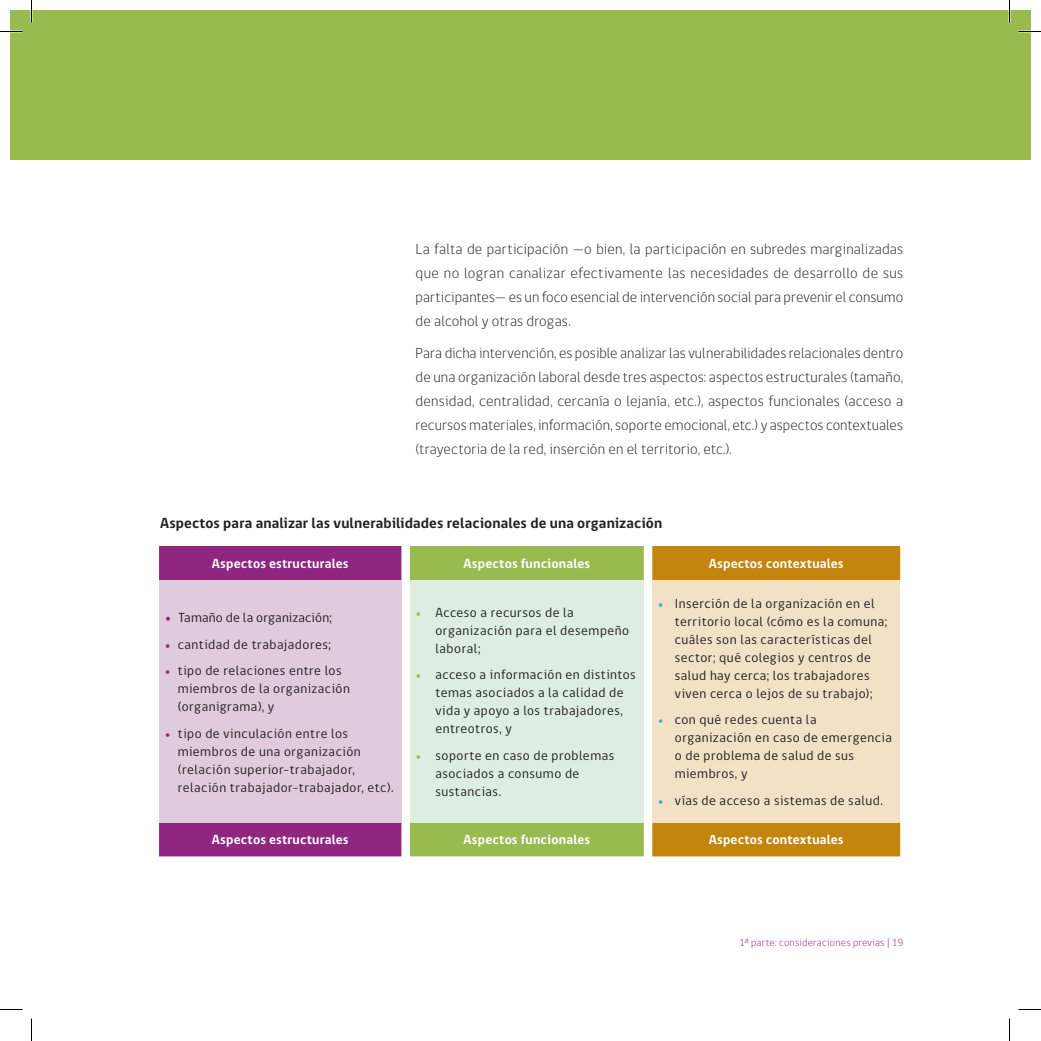
<style>
.page{position:relative;width:1041px;height:1041px;background:#fff}
.page>*{position:absolute;margin:0;border:0;box-sizing:border-box;transform-origin:0 0}
.t1{font:300 15px/24px "gob CL";letter-spacing:.005em;color:#231f20;text-align:justify}
.t2{font:700 15px "gob CL";letter-spacing:.01em;color:#231f20}
.t3{font:13.5px/18px "gob CL";letter-spacing:.04em;color:#231f20}
.t4{font:700 13.5px "gob CL";letter-spacing:.015em;color:#fff}
.t5{font:13.5px "gob CL";letter-spacing:.015em;color:#231f20}
.t6{font:300 10.5px "gob CL";letter-spacing:.025em;color:#8f267f}
.s1{font-family:"Minion Pro";font-size:15px;color:#8f267f}
.s2{font-family:"Minion Pro";color:#8f267f}
.s3{font-family:"Minion Pro";color:#99ba4f}
.s4{font-family:"Minion Pro";color:#34b7c2}
</style>
<div class="page">
<div style="left:10px;top:10px;width:1021px;height:149px;background:#99ba4f"></div>
<div style="left:159px;top:546px;width:242px;height:310px;background:#8f267f"></div>
<div style="left:410px;top:546px;width:234px;height:310px;background:#99ba4f"></div>
<div style="left:652px;top:546px;width:248px;height:310px;background:#c3850e"></div>
<div style="left:159px;top:580px;width:242px;height:242px;background:#dfcbdd"></div>
<div style="left:410px;top:580px;width:234px;height:242px;background:#ddeee0"></div>
<div style="left:652px;top:580px;width:248px;height:242px;background:#f2e1c5"></div>
<svg style="left:0;top:31px;width:22px;height:1px"></svg>
<svg style="left:1018px;top:31px;width:23px;height:1px"></svg>
<svg style="left:0;top:1009px;width:22px;height:1px"></svg>
<svg style="left:1018px;top:1009px;width:23px;height:1px"></svg>
<svg style="left:31px;top:0;width:1px;height:23px"></svg>
<svg style="left:31px;top:1018px;width:1px;height:23px"></svg>
<svg style="left:1009px;top:0;width:1px;height:23px"></svg>
<svg style="left:1009px;top:1018px;width:1px;height:23px"></svg>
<p class="t1" style="left:416px;top:237px;width:489px">La falta de participación —o bien, la participación en subredes marginalizadas que no logran canalizar efectivamente las necesidades de desarrollo de sus participantes— es un foco esencial de intervención social para prevenir el consumo de alcohol y otras drogas.</p>
<p class="t1" style="left:416px;top:342px;width:489px">Para dicha intervención, es posible analizar las vulnerabilidades relacionales dentro de una organización laboral desde tres aspectos: aspectos estructurales (tamaño, densidad, centralidad, cercanía o lejanía, etc.), aspectos funcionales (acceso a recursos materiales, información, soporte emocional, etc.) y aspectos contextuales (trayectoria de la red, inserción en el territorio, etc.).</p>
<p class="t2" style="left:160px;top:513px;width:504px">Aspectos para analizar las vulnerabilidades relacionales de una organización</p>
<p class="t4" style="left:212px;top:554px;width:138px">Aspectos estructurales</p>
<p class="t4" style="left:463px;top:554px;width:128px">Aspectos funcionales</p>
<p class="t4" style="left:709px;top:554px;width:137px">Aspectos contextuales</p>
<p class="t5" style="left:165px;top:609px;width:168px"><span class="s1">•</span> Tamaño de la organización;</p>
<p class="t3" style="left:165px;top:636px;width:167px"><span class="s2">•</span> cantidad de trabajadores;</p>
<p class="t3" style="left:178px;top:662px;width:174px;text-indent:-13px"><span class="s2">•</span> tipo de relaciones entre los miembros de la organización (organigrama), y</p>
<p class="t3" style="left:178px;top:725px;width:217px;text-indent:-13px"><span class="s2">•</span> tipo de vinculación entre los miembros de una organización (relación superior-trabajador, relación trabajador-trabajador, etc).</p>
<p class="t3" style="left:435px;top:604px;width:195px;text-indent:-19px"><span class="s3">•</span> Acceso a recursos de la organización para el desempeño laboral;</p>
<p class="t3" style="left:435px;top:666px;width:202px;text-indent:-19px"><span class="s3">•</span> acceso a información en distintos temas asociados a la calidad de vida y apoyo a los trabajadores, entreotros, y</p>
<p class="t3" style="left:435px;top:747px;width:180px;text-indent:-19px"><span class="s3">•</span> soporte en caso de problemas asociados a consumo de sustancias.</p>
<p class="t3" style="left:675px;top:595px;width:214px;text-indent:-16px"><span class="s4">•</span> Inserción de la organización en el territorio local (cómo es la comuna; cuáles son las características del sector; qué colegios y centros de salud hay cerca; los trabajadores viven cerca o lejos de su trabajo);</p>
<p class="t3" style="left:675px;top:711px;width:219px;text-indent:-16px"><span class="s4">•</span> con qué redes cuenta la organización en caso de emergencia o de problema de salud de sus miembros, y</p>
<p class="t3" style="left:658px;top:791px;width:226px"><span class="s4">•</span> vías de acceso a sistemas de salud.</p>
<p class="t4" style="left:212px;top:831px;width:138px">Aspectos estructurales</p>
<p class="t4" style="left:463px;top:831px;width:128px">Aspectos funcionales</p>
<p class="t4" style="left:709px;top:831px;width:137px">Aspectos contextuales</p>
<p class="t6" style="left:739px;top:935px;width:165px">1ª parte: consideraciones previas | 19</p>
</div>
